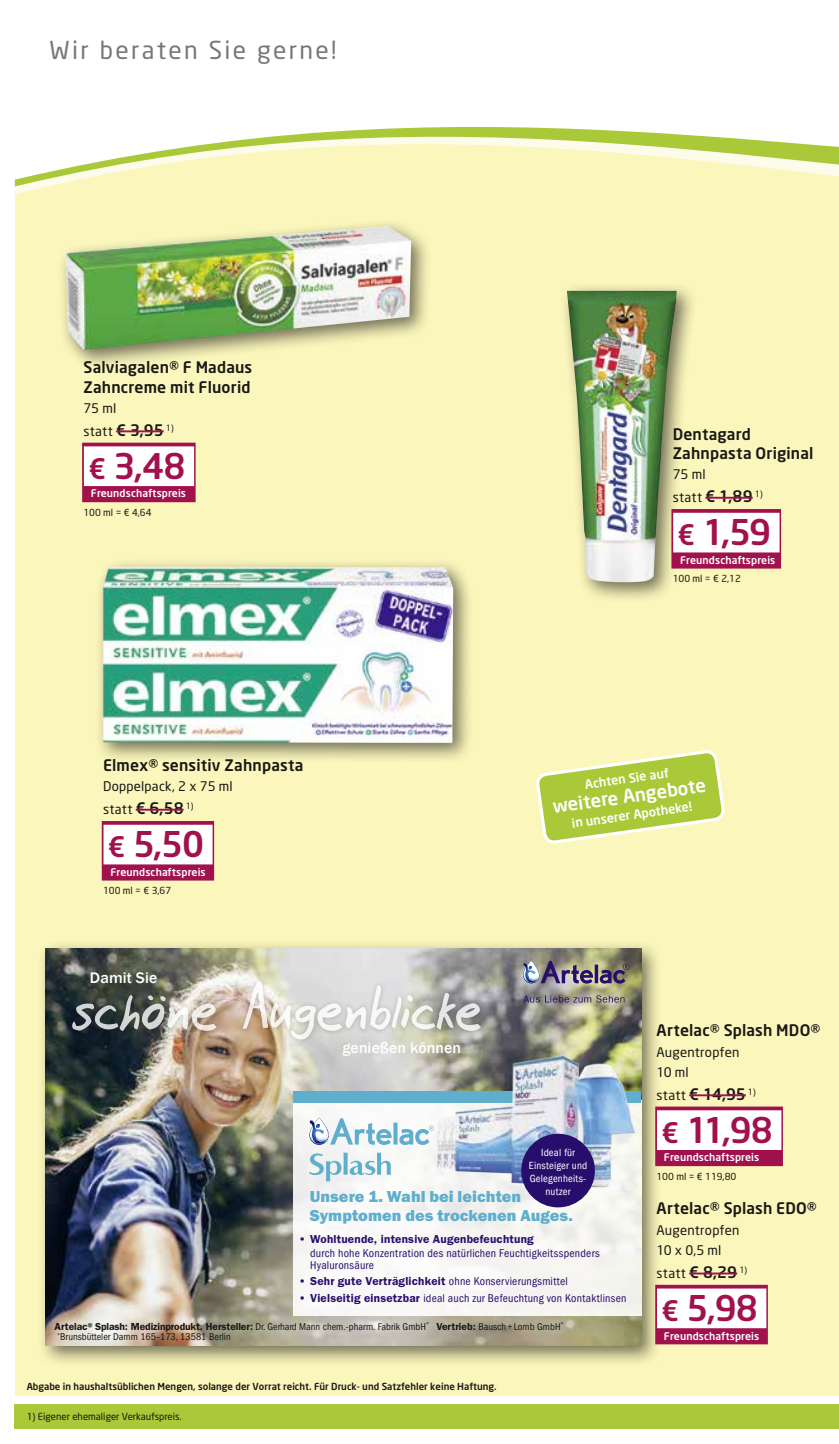
<style>
.page{position:relative;width:839px;height:1444px;background:#fff}
.page>*{position:absolute;margin:0;border:0;box-sizing:border-box;transform-origin:0 0}
.t1{font:59.68px "Seattle Avenue";letter-spacing:-.07em;color:#fff}
.t2{font:500 35px "Neo Sans";letter-spacing:-.03em;color:#a0114d}
.t3{font:24.5px "Neo Sans";letter-spacing:.095em;color:#777}
.t4{font:500 18.38px "Neo Sans";color:#fff}
.t5{font:800 16.45px/19.2px "Franklin Gothic";letter-spacing:.005em;color:#60aece}
.t6{font:500 15.75px/19.2px "Neo Sans";letter-spacing:.01em;color:#181715}
.t7{font:500 15.75px "Franklin Gothic";letter-spacing:.01em;color:#fff}
.t8{font:13.12px/22.8px "Neo Sans";letter-spacing:.015em;color:#181715}
.t9{font:500 12.42px "Neo Sans";color:#fff}
.t10{font:condensed 11.72px/11.7px "Franklin Gothic";letter-spacing:.02em;color:#280e6c}
.t11{font:600 11.72px "Franklin Gothic";letter-spacing:.02em;color:#280e6c}
.t12{font:condensed 10.67px/13px "ITC Franklin Gothic Std";letter-spacing:.02em;color:#fff;text-align:center}
.t13{font:500 10.5px "Neo Sans";letter-spacing:.01em;color:#fff}
.t14{font:condensed 10.15px/10.5px "Franklin Gothic";color:#181715}
.t15{font:500 9.62px "Neo Sans";color:#181715}
.t16{font:9.62px "Neo Sans";color:#181715}
.s1{font-weight:500;font-size:15.75px}
.s2{font-size:28px}
.s3{font-weight:400;font-stretch:condensed}
.s4{font-weight:600;font-stretch:normal}
.s5{font-weight:400;font-size:13.12px}
</style>
<div class="page">
<div style="left:15px;top:1404px;width:823px;height:25px;background:#a9c938"></div>
<div style="left:15px;top:229px;width:823px;height:1167px;background:#fbf6bb"></div>
<svg style="left:15px;top:127px;width:823px;height:99px;background:#f2f2b9"></svg>
<div style="left:58px;top:218px;width:374px;height:152px;background:#181715;opacity:.6"></div>
<img style="left:66px;top:226px;width:345px;height:124px">
<div style="left:82px;top:443px;width:113px;height:59px;background:#a0114d"></div>
<div style="left:84px;top:446px;width:110px;height:40px;background:#fff"></div>
<hr style="left:116px;top:430px;width:48px;height:2px;background:#a0114d">
<div style="left:95px;top:558px;width:379px;height:206px;background:#181715;opacity:.6"></div>
<img style="left:103px;top:567px;width:350px;height:176px">
<div style="left:102px;top:821px;width:112px;height:59px;background:#a0114d"></div>
<div style="left:103px;top:824px;width:109px;height:40px;background:#fff"></div>
<hr style="left:136px;top:809px;width:47px;height:1px;background:#a0114d">
<div style="left:558px;top:282px;width:139px;height:321px;background:#181715;opacity:.6"></div>
<img style="left:567px;top:291px;width:109px;height:292px">
<div style="left:671px;top:509px;width:109px;height:59px;background:#a0114d"></div>
<div style="left:673px;top:513px;width:106px;height:39px;background:#fff"></div>
<hr style="left:705px;top:497px;width:47px;height:2px;background:#a0114d">
<svg style="left:536px;top:750px;width:188px;height:93px;background:#c5d96a"></svg>
<div style="left:37px;top:940px;width:625px;height:427px;background:#181715;opacity:.6"></div>
<img style="left:45px;top:948px;width:596px;height:397px">
<div style="left:293px;top:1100px;width:348px;height:215px;background:#f7f7f5"></div>
<div style="left:293px;top:1091px;width:348px;height:12px;background:#60aece"></div>
<img style="left:417px;top:1042px;width:224px;height:171px">
<div style="left:45px;top:1311px;width:527px;height:34px;background:#fff;opacity:.75"></div>
<div style="left:67px;top:976px;width:419px;height:68px;background:#181715;opacity:.2"></div>
<svg style="left:148px;top:995px;width:18px;height:6px"></svg>
<svg style="left:523px;top:995px;width:101px;height:7px"></svg>
<svg style="left:594px;top:964px;width:4px;height:19px"></svg>
<svg style="left:599px;top:963px;width:30px;height:20px"></svg>
<svg style="left:523px;top:960px;width:70px;height:23px;background:#878393"></svg>
<div style="left:521px;top:1133px;width:73px;height:74px;background:#280e6c;border-radius:50%"></div>
<svg style="left:309px;top:1152px;width:82px;height:29px"></svg>
<svg style="left:393px;top:1122px;width:4px;height:22px"></svg>
<svg style="left:399px;top:1125px;width:35px;height:20px"></svg>
<svg style="left:309px;top:1117px;width:82px;height:28px"></svg>
<svg style="left:45px;top:1359px;width:2px;height:7px"></svg>
<svg style="left:654px;top:948px;width:8px;height:2px"></svg>
<svg style="left:654px;top:1359px;width:8px;height:7px"></svg>
<div style="left:655px;top:1106px;width:127px;height:60px;background:#a0114d"></div>
<div style="left:656px;top:1110px;width:125px;height:40px;background:#fff"></div>
<hr style="left:689px;top:1094px;width:56px;height:2px;background:#a0114d">
<div style="left:655px;top:1284px;width:112px;height:60px;background:#a0114d"></div>
<div style="left:656px;top:1288px;width:110px;height:40px;background:#fff"></div>
<hr style="left:689px;top:1272px;width:48px;height:2px;background:#a0114d">
<h3 class="t3" style="left:50px;top:35px;width:288px">Wir beraten Sie gerne!</h3>
<h3 class="t6" style="left:83px;top:357px;width:170px">Salviagalen® F Madaus<br>Zahncreme mit Fluorid</h3>
<p class="t8" style="left:83px;top:396px;width:92px">75 ml<br>statt <span class="s1">€ 3,95</span> <sup>1)</sup></p>
<h2 class="t2" style="left:88px;top:443px;width:99px"><span class="s2">€</span> 3,48</h2>
<p class="t13" style="left:91px;top:487px;width:97px">Freundschaftspreis</p>
<p class="t16" style="left:83px;top:506px;width:70px">100 ml = € 4,64</p>
<h3 class="t6" style="left:103px;top:755px;width:202px">Elmex® sensitiv Zahnpasta</h3>
<p class="t8" style="left:103px;top:775px;width:131px">Doppelpack, 2 x 75 ml statt <span class="s1">€ 6,58</span> <sup>1)</sup></p>
<h2 class="t2" style="left:108px;top:822px;width:98px"><span class="s2">€</span> 5,50</h2>
<p class="t13" style="left:110px;top:865px;width:97px">Freundschaftspreis</p>
<p class="t16" style="left:103px;top:885px;width:70px">100 ml = € 3,67</p>
<h3 class="t6" style="left:672px;top:424px;width:142px">Dentagard<br>Zahnpasta Original</h3>
<p class="t8" style="left:672px;top:463px;width:91px">75 ml<br>statt <span class="s1">€ 1,89</span> <sup>1)</sup></p>
<h2 class="t2" style="left:677px;top:510px;width:95px"><span class="s2">€</span> 1,59</h2>
<p class="t13" style="left:680px;top:553px;width:97px">Freundschaftspreis</p>
<p class="t16" style="left:672px;top:573px;width:70px">100 ml = € 2,12</p>
<p class="t9" style="left:583px;top:776px;width:86px;rotate:-8deg">Achten Sie auf</p>
<h3 class="t4" style="left:551px;top:795px;width:156px;rotate:-8deg">weitere Angebote</h3>
<p class="t9" style="left:570px;top:815px;width:123px;rotate:-8deg">in unserer Apotheke!</p>
<h3 class="t7" style="left:90px;top:968px;width:69px">Damit Sie</h3>
<h1 class="t1" style="left:70px;top:959px;width:415px">schone <sup>A</sup>ugenblicke</h1>
<h3 class="t7" style="left:342px;top:1037px;width:120px">genießen können</h3>
<p class="t12" style="left:528px;top:1146px;width:60px">Ideal für<br>Einsteiger und<br>Gelegenheits&shy;nutzer</p>
<h3 class="t5" style="left:309px;top:1187px;width:265px">Unsere 1. Wahl bei leichten<br>Symptomen des trockenen Auges.</h3>
<p class="t11" style="left:299px;top:1231px;width:236px">• Wohltuende, intensive Augenbefeuchtung</p>
<p class="t10" style="left:310px;top:1247px;width:291px">durch hohe Konzentration des natürlichen Feuchtigkeitsspenders<br>Hyaluronsäure</p>
<p class="t11" style="left:299px;top:1274px;width:270px">• Sehr gute Verträglichkeit <span class="s3">ohne Konservierungsmittel</span></p>
<p class="t10" style="left:299px;top:1291px;width:329px"><span class="s4">• Vielseitig einsetzbar</span> ideal auch zur Befeuchtung von Kontaktlinsen</p>
<p class="t14" style="left:55px;top:1321px;width:510px"><span class="s4">Artelac®Splash: Medizinprodukt. Hersteller:</span> Dr. Gerhard Mann chem.-pharm. Fabrik GmbH<sup>*</sup> <span class="s4">Vertrieb:</span> Bausch+Lomb GmbH<sup>* *</sup>Brunsbütteler Damm 165–173, 13581 Berlin</p>
<p class="t15" style="left:27px;top:1380px;width:471px">Abgabe in haushaltsüblichen Mengen, solange der Vorrat reicht. Für Druck- und Satzfehler keine Haftung.</p>
<p class="t16" style="left:27px;top:1411px;width:156px">1) Eigener ehemaliger Verkaufspreis.</p>
<h3 class="t6" style="left:656px;top:1020px;width:165px">Artelac® Splash MDO®</h3>
<p class="t8" style="left:656px;top:1041px;width:84px;line-height:20.3px">Augentropfen<br>10 ml</p>
<h3 class="t6" style="left:656px;top:1084px;width:101px"><span class="s5">statt</span> € 14,95 <sup>1)</sup></h3>
<h2 class="t2" style="left:661px;top:1107px;width:113px"><span class="s2">€</span> 11,98</h2>
<p class="t13" style="left:663px;top:1151px;width:97px">Freundschaftspreis</p>
<p class="t16" style="left:656px;top:1170px;width:81px">100 ml = € 119,80</p>
<h3 class="t6" style="left:656px;top:1198px;width:162px">Artelac® Splash EDO®</h3>
<p class="t8" style="left:656px;top:1219px;width:84px;line-height:20.3px">Augentropfen<br>10 x 0,5 ml</p>
<p class="t8" style="left:656px;top:1261px;width:92px">statt <span class="s1">€ 8,29</span> <sup>1)</sup></p>
<h2 class="t2" style="left:661px;top:1285px;width:98px"><span class="s2">€</span> 5,98</h2>
<p class="t13" style="left:663px;top:1329px;width:97px">Freundschaftspreis</p>
</div>
